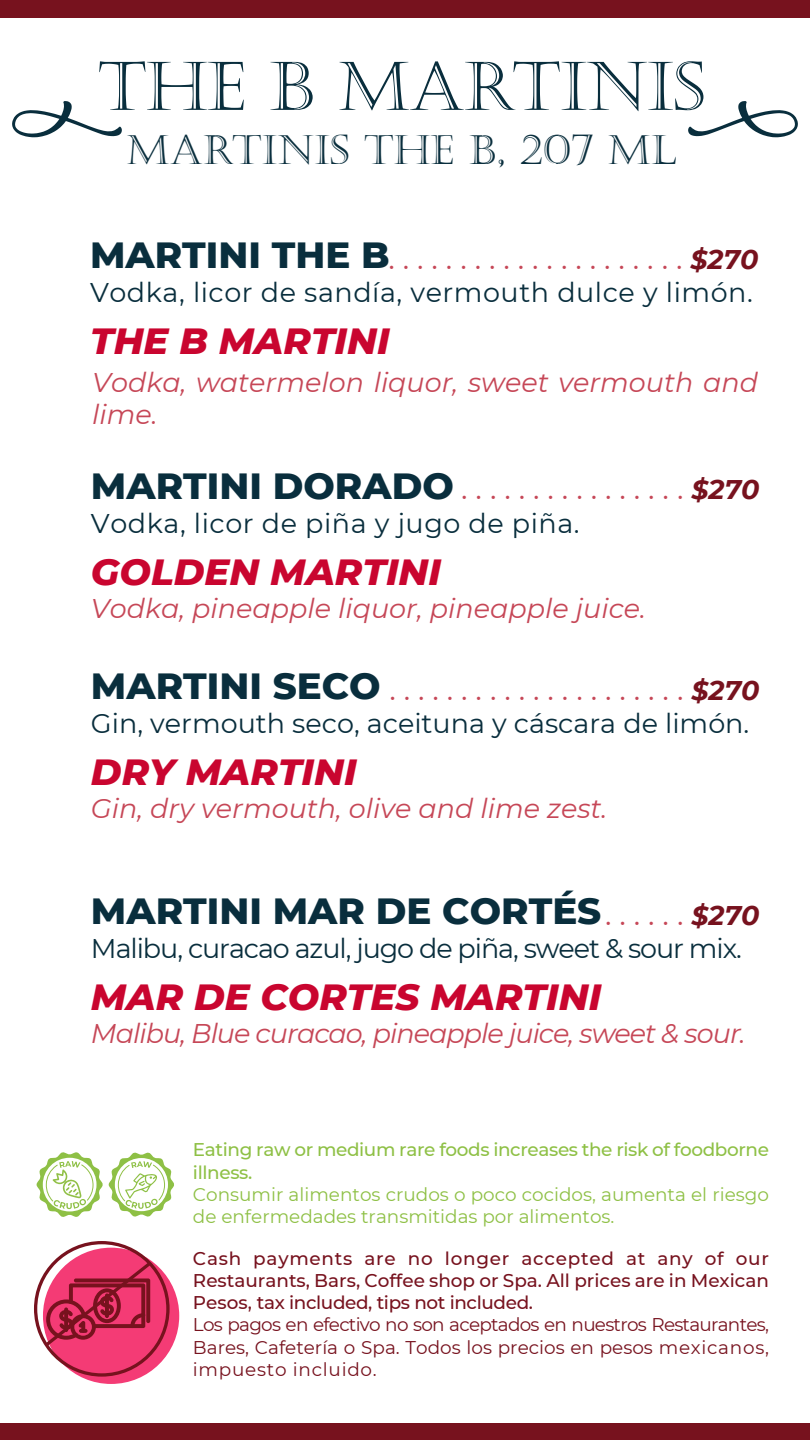
<style>
.page{position:relative;width:810px;height:1440px;background:#fff}
.page>*{position:absolute;margin:0;border:0;box-sizing:border-box;transform-origin:0 0}
.t1{font:67.12px "Castellar";color:#092e3d}
.t2{font:40.88px "Castellar";color:#092e3d}
.t3{font:italic 800 37.2px "Montserrat";color:#c9052f}
.t4{font:800 37.2px "Montserrat";color:#092e3d}
.t5{font:30.38px "Montserrat";color:#c64757}
.t6{font:italic 27.08px/32.5px "Montserrat";color:#c64757}
.t7{font:27.08px "Montserrat";letter-spacing:.02em;color:#092e3d}
.t8{font:italic 27.08px "Montserrat";letter-spacing:-.035em;color:#c64757}
.t9{font:27.08px "Montserrat";letter-spacing:-.04em;color:#092e3d}
.t10{font:27.08px "Montserrat";color:#092e3d}
.t11{font:500 18.38px/22.1px "Montserrat";letter-spacing:-.02em;color:#77121e;text-align:justify}
.t12{font:18.38px/22.1px "Montserrat";letter-spacing:.04em;color:#77121e;text-align:justify}
.t13{font:18.38px/22.1px "Montserrat";color:#8ec045}
.t14{font:500 18.38px/22.1px "Montserrat";letter-spacing:-.02em;color:#8ec045}
.s1{font-weight:800;font-size:37.2px;color:#092e3d}
.s2{font-weight:700;font-style:italic;font-size:27px;color:#77121e}
.s3{font-weight:400;font-size:30.38px;color:#c64757}
</style>
<div class="page">
<div style="left:0;top:0;width:810px;height:18px;background:#77121e"></div>
<div style="left:0;top:1424px;width:810px;height:16px;background:#77121e"></div>
<svg style="left:12px;top:101px;width:110px;height:36px"></svg>
<svg style="left:688px;top:101px;width:110px;height:36px"></svg>
<div style="left:43px;top:1248px;width:136px;height:136px;background:#f43b75;border-radius:50%"></div>
<svg style="left:34px;top:1241px;width:136px;height:136px"></svg>
<svg style="left:109px;top:1152px;width:65px;height:65px"></svg>
<svg style="left:37px;top:1152px;width:66px;height:65px"></svg>
<h1 class="t1" style="left:98px;top:48px;width:609px">THE B MARTINIS</h1>
<h2 class="t2" style="left:126px;top:126px;width:552px">MARTINIS THE B, 207 ML</h2>
<h3 class="t5" style="left:90px;top:237px;width:670px"><span class="s1">MARTINI THE B</span>. . . . . . . . . . . . . . . . . . . . . <span class="s2">$270</span></h3>
<h3 class="t7" style="left:90px;top:274px;width:664px">Vodka, licor de sandía, vermouth dulce y limón.</h3>
<h3 class="t3" style="left:90px;top:314px;width:301px">THE B MARTINI</h3>
<h3 class="t6" style="left:92px;top:365px;width:667px">Vodka, watermelon liquor, sweet vermouth and lime.</h3>
<h3 class="t5" style="left:91px;top:468px;width:670px"><span class="s1">MARTINI DORADO</span> . . . . . . . . . . . . . . . . <span class="s2">$270</span></h3>
<h3 class="t7" style="left:91px;top:505px;width:490px">Vodka, licor de piña y jugo de piña.</h3>
<h3 class="t3" style="left:91px;top:544px;width:352px">GOLDEN MARTINI</h3>
<h3 class="t6" style="left:91px;top:591px;width:556px">Vodka, pineapple liquor, pineapple juice.</h3>
<h3 class="t5" style="left:91px;top:668px;width:670px"><span class="s1">MARTINI SECO</span> . . . . . . . . . . . . . . . . . . . . . <span class="s2">$270</span></h3>
<h3 class="t10" style="left:91px;top:705px;width:660px">Gin, vermouth seco, aceituna y cáscara de limón.</h3>
<h3 class="t3" style="left:91px;top:745px;width:267px">DRY MARTINI</h3>
<h3 class="t6" style="left:91px;top:791px;width:518px">Gin, dry vermouth, olive and lime zest.</h3>
<h3 class="t4" style="left:91px;top:884px;width:670px">MARTINI MAR DE CORTÉS<span class="s3">. . . . . .</span> <span class="s2">$270</span></h3>
<h3 class="t9" style="left:91px;top:930px;width:652px">Malibu, curacao azul, jugo de piña, sweet &amp; sour mix.</h3>
<h3 class="t3" style="left:91px;top:969px;width:512px">MAR DE CORTES MARTINI</h3>
<h3 class="t8" style="left:91px;top:1015px;width:656px">Malibu, Blue curacao, pineapple juice, sweet &amp; sour.</h3>
<p class="t14" style="left:193px;top:1138px;width:578px">Eating raw or medium rare foods increases the risk of foodborne illness.</p>
<p class="t13" style="left:193px;top:1182px;width:578px">Consumir alimentos crudos o poco cocidos, aumenta el riesgo de enfermedades transmitidas por alimentos.</p>
<p class="t11" style="left:193px;top:1247px;width:578px">Cash payments are no longer accepted at any of our Restaurants, Bars, Coffee shop or Spa. All prices are in Mexican Pesos, tax included, tips not included.</p>
<p class="t12" style="left:193px;top:1313px;width:578px">Los pagos en efectivo no son aceptados en nuestros Restaurantes, Bares, Cafetería o Spa. Todos los precios en pesos mexicanos, impuesto incluido.</p>
</div>
